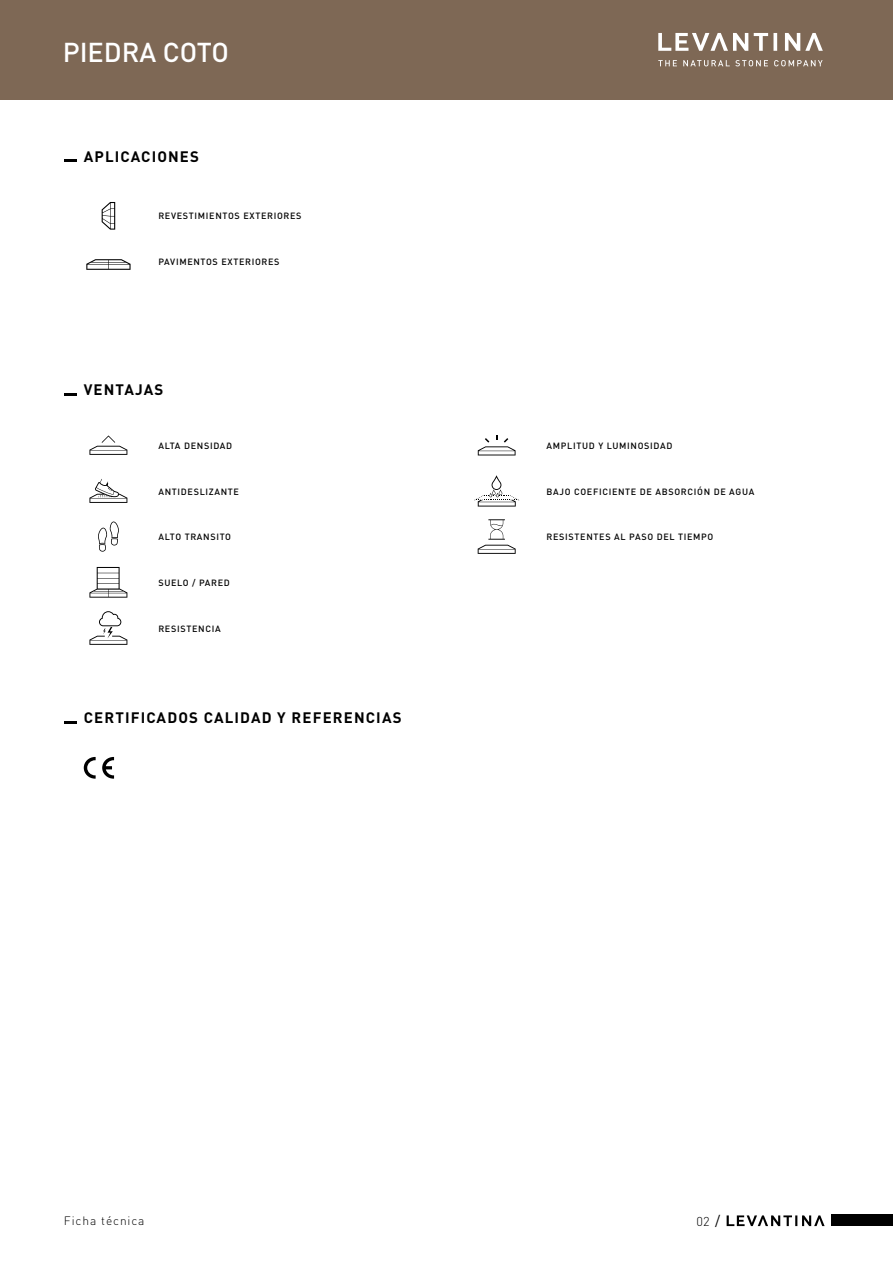
<style>
.page{position:relative;width:893px;height:1263px;background:#fff}
.page>*{position:absolute;margin:0;border:0;box-sizing:border-box;transform-origin:0 0}
.t1{font:500 27px "DIN";color:#fff}
.t2{font:700 15px "DIN";letter-spacing:.075em;color:#000}
.t3{font:300 12.75px "DIN";color:#000}
.t4{font:300 12px "DIN";letter-spacing:.075em;color:#000}
.t5{font:500 9px "DIN";letter-spacing:.075em;color:#000}
.s1{font-family:"DIN Regular Alternate";font-weight:400;font-size:14.25px}
</style>
<div class="page">
<div style="left:0;top:0;width:893px;height:100px;background:#7e6855"></div>
<svg style="left:64px;top:159px;width:13px;height:2px"></svg>
<div style="left:831px;top:1215px;width:62px;height:11px;background:#000"></div>
<svg style="left:727px;top:1215px;width:98px;height:11px"></svg>
<svg style="left:64px;top:393px;width:13px;height:2px"></svg>
<svg style="left:64px;top:721px;width:13px;height:2px"></svg>
<svg style="left:478px;top:519px;width:38px;height:35px"></svg>
<svg style="left:474px;top:475px;width:45px;height:31px"></svg>
<svg style="left:478px;top:435px;width:38px;height:20px"></svg>
<svg style="left:84px;top:757px;width:12px;height:22px"></svg>
<svg style="left:102px;top:757px;width:12px;height:22px"></svg>
<svg style="left:102px;top:202px;width:13px;height:28px"></svg>
<svg style="left:86px;top:259px;width:45px;height:11px"></svg>
<svg style="left:89px;top:479px;width:38px;height:24px"></svg>
<svg style="left:98px;top:521px;width:21px;height:31px"></svg>
<svg style="left:89px;top:611px;width:38px;height:34px"></svg>
<svg style="left:89px;top:567px;width:38px;height:31px"></svg>
<svg style="left:89px;top:435px;width:38px;height:20px"></svg>
<svg style="left:658px;top:33px;width:165px;height:33px"></svg>
<h1 class="t1" style="left:63px;top:34px;width:168px">PIEDRA COTO</h1>
<h2 class="t2" style="left:84px;top:146px;width:117px">APLICACIONES</h2>
<p class="t5" style="left:158px;top:210px;width:145px">REVESTIMIENTOS EXTERIORES</p>
<p class="t5" style="left:158px;top:255px;width:123px">PAVIMENTOS EXTERIORES</p>
<h2 class="t2" style="left:84px;top:380px;width:81px">VENTAJAS</h2>
<p class="t5" style="left:158px;top:439px;width:75px">ALTA DENSIDAD</p>
<p class="t5" style="left:547px;top:439px;width:127px">AMPLITUD Y LUMINOSIDAD</p>
<p class="t5" style="left:158px;top:485px;width:82px">ANTIDESLIZANTE</p>
<p class="t5" style="left:547px;top:485px;width:209px">BAJO COEFICIENTE DE ABSORCIÓN DE AGUA</p>
<p class="t5" style="left:158px;top:531px;width:74px">ALTO TRANSITO</p>
<p class="t5" style="left:158px;top:577px;width:73px">SUELO / PARED</p>
<p class="t5" style="left:158px;top:622px;width:64px">RESISTENCIA</p>
<h2 class="t2" style="left:84px;top:708px;width:319px">CERTIFICADOS CALIDAD Y REFERENCIAS</h2>
<p class="t5" style="left:547px;top:531px;width:168px">RESISTENTES AL PASO DEL TIEMPO</p>
<h3 class="t4" style="left:64px;top:1213px;width:82px">Ficha técnica</h3>
<h3 class="t3" style="left:696px;top:1213px;width:25px">02 <span class="s1">/</span></h3>
</div>
